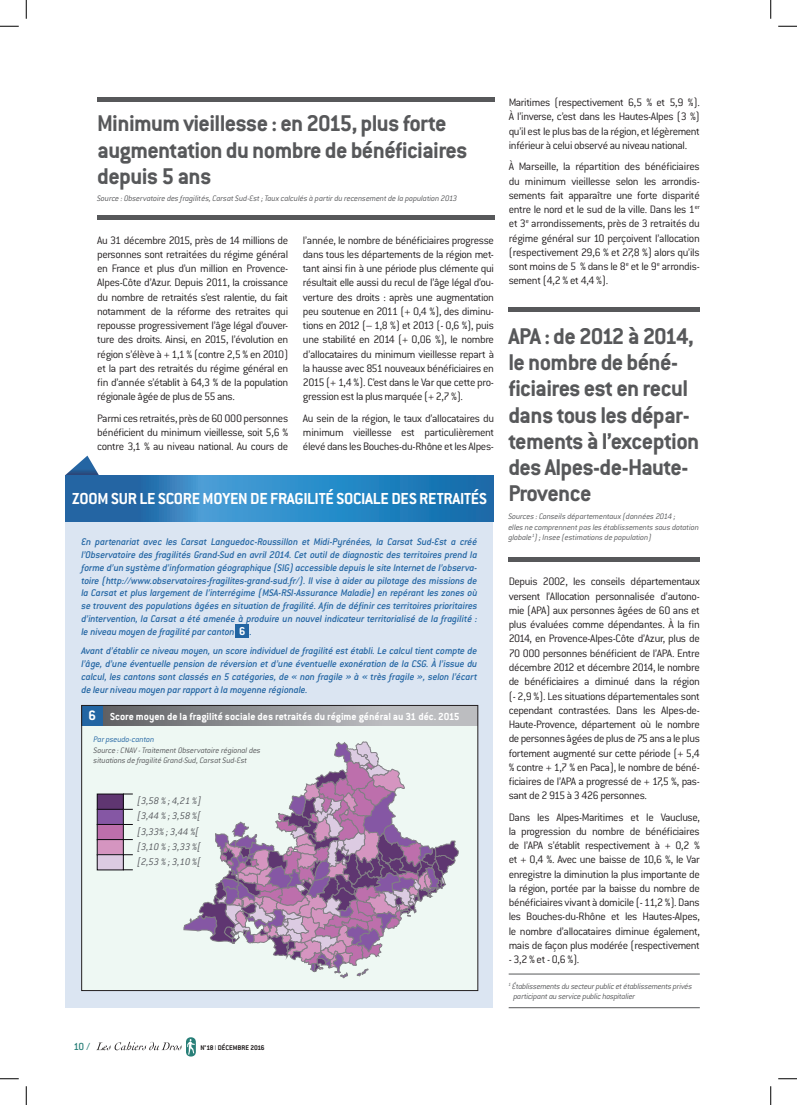
<style>
.page{position:relative;width:797px;height:1105px;background:#fff}
.page>*{position:absolute;margin:0;border:0;box-sizing:border-box;transform-origin:0 0}
.t1{font:700 25px/26.2px "Conduit ITC";letter-spacing:-.025em;color:#57585a}
.t2{font:700 17.5px "Conduit ITC";letter-spacing:-.015em;color:#fff}
.t3{font:700 15px "Conduit ITC";color:#fff}
.t4{font:700 12.5px "Conduit ITC";color:#fff}
.t5{font:300 11.88px/14.2px "Conduit ITC";letter-spacing:-.03em;color:#231f20;text-align:justify}
.t6{font:700 11.25px "Conduit ITC";color:#fff}
.t7{font:500 11.25px "Conduit ITC";color:#287f78}
.t8{font:italic 500 10.62px/12.8px "Conduit ITC";letter-spacing:-.01em;color:#2265a3;text-align:justify}
.t9{font:italic 300 10.5px/15.2px "Conduit ITC";color:#55575c}
.t10{font:italic 300 8.75px/10.5px "Conduit ITC";letter-spacing:-.015em;color:#57585a}
.t11{font:italic 300 8.75px "Conduit ITC";letter-spacing:-.015em;color:#2265a3}
.t12{font:700 7.5px "Conduit ITC";color:#231f20}
.s1{color:#808285}
</style>
<div class="page">
<div style="left:97px;top:97px;width:397px;height:5px;background:#57585a"></div>
<hr style="left:97px;top:215px;width:397px;height:4px;background:#57585a">
<div style="left:65px;top:520px;width:428px;height:488px;background:#dbe5f2"></div>
<svg style="left:65px;top:456px;width:34px;height:19px"></svg>
<svg style="left:65px;top:475px;width:428px;height:46px;background:#2a7fbc"></svg>
<div style="left:236px;top:624px;width:13px;height:13px;background:#2265a3"></div>
<div style="left:82px;top:705px;width:396px;height:285px;background:#eef8f3"></div>
<svg style="left:102px;top:707px;width:374px;height:19px;background:#98999d"></svg>
<div style="left:82px;top:705px;width:20px;height:21px;background:#2265a3"></div>
<hr style="left:508px;top:1007px;width:191px;height:1px;background:#57585a">
<hr style="left:508px;top:974px;width:191px;height:1px;background:#57585a">
<hr style="left:508px;top:307px;width:191px;height:4px;background:#57585a">
<div style="left:508px;top:557px;width:191px;height:5px;background:#57585a"></div>
<div style="left:81px;top:705px;width:397px;height:286px;border:1px solid #231f20"></div>
<svg style="left:97px;top:794px;width:36px;height:76px"></svg>
<svg style="left:184px;top:742px;width:274px;height:236px"></svg>
<svg style="left:96px;top:1037px;width:100px;height:19px"></svg>
<svg style="left:0;top:25px;width:19px;height:2px"></svg>
<svg style="left:778px;top:25px;width:19px;height:2px"></svg>
<svg style="left:0;top:1078px;width:19px;height:1px"></svg>
<svg style="left:778px;top:1078px;width:19px;height:1px"></svg>
<svg style="left:25px;top:0;width:2px;height:19px"></svg>
<svg style="left:25px;top:1086px;width:2px;height:19px"></svg>
<svg style="left:770px;top:0;width:1px;height:19px"></svg>
<svg style="left:770px;top:1086px;width:1px;height:19px"></svg>
<h1 class="t1" style="left:97px;top:110px;width:372px">Minimum vieillesse : en 2015, plus forte augmentation du nombre de bénéficiaires depuis 5 ans</h1>
<p class="t10" style="left:97px;top:193px;width:361px">Source : Observatoire des fragilités, Carsat Sud-Est ; Taux calculés à partir du recensement de la population 2013</p>
<p class="t5" style="left:97px;top:233px;width:193px">Au 31 décembre 2015, près de 14 millions de personnes sont retraitées du régime général en France et plus d’un million en Provence-Alpes-Côte d’Azur. Depuis 2011, la croissance du nombre de retraités s’est ralentie, du fait notamment de la réforme des retraites qui repousse progressivement l’âge légal d’ouver&shy;ture des droits. Ainsi, en 2015, l’évolution en région s’élève à + 1,1 % (contre 2,5 % en 2010) et la part des retraités du régime général en fin d’année s’établit à 64,3 % de la population régionale âgée de plus de 55 ans.</p>
<p class="t5" style="left:97px;top:411px;width:192px">Parmi ces retraités, près de 60 000 personnes bénéficient du minimum vieillesse, soit 5,6 % contre 3,1 % au niveau national. Au cours de</p>
<p class="t5" style="left:303px;top:233px;width:193px">l’année, le nombre de bénéficiaires progresse dans tous les départements de la région met&shy;tant ainsi fin à une période plus clémente qui résultait elle aussi du recul de l’âge légal d’ou&shy;verture des droits : après une augmentation peu soutenue en 2011 (+ 0,4 %), des diminu&shy;tions en 2012 (– 1,8 %) et 2013 (- 0,6 %), puis une stabilité en 2014 (+ 0,06 %), le nombre d’allocataires du minimum vieillesse repart à la hausse avec 851 nouveaux bénéficiaires en 2015 (+ 1,4 %). C’est dans le Var que cette pro&shy;gression est la plus marquée (+ 2,7 %).</p>
<p class="t5" style="left:303px;top:411px;width:193px">Au sein de la région, le taux d’allocataires du minimum vieillesse est particulièrement élevé dans les Bouches-du-Rhône et les Alpes-</p>
<h2 class="t2" style="left:72px;top:488px;width:415px">Zoo m su r le score moyen de fragilité sociale des retraités</h2>
<p class="t8" style="left:81px;top:535px;width:397px">En partenariat avec les Carsat Languedoc-Roussillon et Midi-Pyrénées, la Carsat Sud-Est a créé l’Observatoire des fragilités Grand-Sud en avril 2014. Cet outil de diagnostic des territoires prend la forme d’un système d’information géographique (SIG) accessible depuis le site Internet de l’observa&shy;toire (http://www.observatoires-fragilites-grand-sud.fr/). Il vise à aider au pilotage des missions de la Carsat et plus largement de l’interrégime (MSA-RSI-Assurance Maladie) en repérant les zones où se trouvent des populations âgées en situation de fragilité. Afin de définir ces territoires prioritaires d’intervention, la Carsat a été amenée à produire un nouvel indicateur territorialisé de la fragilité : le niveau moyen de fragilité par canton</p>
<p class="t8" style="left:81px;top:621px;width:397px;line-height:19.9px;text-indent:168px">.<br>Avant d’établir ce niveau moyen, un score individuel de fragilité est établi. Le calcul tient compte de</p>
<p class="t8" style="left:81px;top:657px;width:397px">l’âge, d’une éventuelle pension de réversion et d’une éventuelle exonération de la CSG. À l’issue du calcul, les cantons sont classés en 5 catégories, de « non fragile » à « très fragile », selon l’écart de leur niveau moyen par rapport à la moyenne régionale.</p>
<p class="t4" style="left:239px;top:623px;width:8px">6</p>
<p class="t3" style="left:88px;top:707px;width:9px">6</p>
<p class="t6" style="left:110px;top:709px;width:351px">Score moyen de la fragilité sociale des retraités du régime général au 31 déc. 2015</p>
<p class="t11" style="left:94px;top:734px;width:62px">Par pseudo-canton</p>
<p class="t10" style="left:94px;top:745px;width:169px">Source : CNAV - Traitement Observatoire régional des situations de fragilité Grand-Sud, Carsat Sud-Est</p>
<p class="t9" style="left:137px;top:793px;width:65px">[3,58 % ; 4,21 %]</p>
<p class="t9" style="left:137px;top:824px;width:65px">[3,33% ; 3,44 %[ [3,10 % ; 3,33 %[ [2,53 % ; 3,10 %[</p>
<p class="t9" style="left:137px;top:808px;width:65px">[3,44 % ; 3,58 %[</p>
<p class="t5" style="left:508px;top:95px;width:193px">Maritimes (respectivement 6,5 % et 5,9 %). à l’inverse, c’est dans les Hautes-Alpes (3 %) qu’il est le plus bas de la région, et légèrement inférieur à celui observé au niveau national.</p>
<p class="t5" style="left:508px;top:159px;width:193px">à Marseille, la répartition des bénéficiaires du minimum vieillesse selon les arrondis&shy;sements fait apparaître une forte disparité entre le nord et le sud de la ville. Dans les 1<sup>er </sup>et 3<sup>e</sup> arrondissements, près de 3 retraités du régime général sur 10 perçoivent l’allocation (respectivement 29,6 % et 27,8 %) alors qu’ils sont moins de 5 % dans le 8<sup>e</sup> et le 9<sup>e</sup> arrondis&shy;sement (4,2 % et 4,4 %).</p>
<h1 class="t1" style="left:508px;top:322px;width:192px">APA : de 2012 à 2014, le nombre de béné&shy;ficiaires est en recul dans tous les dépar&shy;tements à l’exception des Alpes-de-Haute-<br>Provence</h1>
<p class="t10" style="left:508px;top:511px;width:192px">Sources : Conseils départementaux (données 2014 ;<br>elles ne comprennent pas les établissements sous dotation globale<sup>1</sup>) ; Insee (estimations de population)</p>
<p class="t5" style="left:508px;top:575px;width:193px">Depuis 2002, les conseils départementaux versent l’Allocation personnalisée d’autono&shy;mie (APA) aux personnes âgées de 60 ans et plus évaluées comme dépendantes. à la fin 2014, en Provence-Alpes-Côte d’Azur, plus de 70 000 personnes bénéficient de l’APA. Entre décembre 2012 et décembre 2014, le nombre de bénéficiaires a diminué dans la région (- 2,9 %). Les situations départementales sont cependant contrastées. Dans les Alpes-de-Haute-Provence, département où le nombre de personnes âgées de plus de 75 ans a le plus fortement augmenté sur cette période (+ 5,4 % contre + 1,7 % en Paca), le nombre de béné&shy;ficiaires de l’APA a progressé de + 17,5 %, pas&shy;sant de 2 915 à 3 426 personnes.</p>
<p class="t5" style="left:508px;top:810px;width:193px">Dans les Alpes-Maritimes et le Vaucluse, la progression du nombre de bénéficiaires de l’APA s’établit respectivement à + 0,2 % et + 0,4 %. Avec une baisse de 10,6 %, le Var enregistre la diminution la plus importante de la région, portée par la baisse du nombre de bénéficiaires vivant à domicile (- 11,2 %). Dans les Bouches-du-Rhône et les Hautes-Alpes, le nombre d’allocataires diminue également, mais de façon plus modérée (respectivement</p>
<p class="t5" style="left:508px;top:952px;width:72px">- 3,2 % et - 0,6 %).</p>
<p class="t10" style="left:513px;top:981px;width:180px;line-height:10px;text-indent:-5px"><sup>1</sup> Établissements du secteur public et établissements privés participant au service public hospitalier</p>
<p class="t7" style="left:74px;top:1040px;width:18px">10 /</p>
<p class="t12" style="left:200px;top:1043px;width:66px">N°18 <span class="s1">l</span> décembre 2016</p>
</div>
